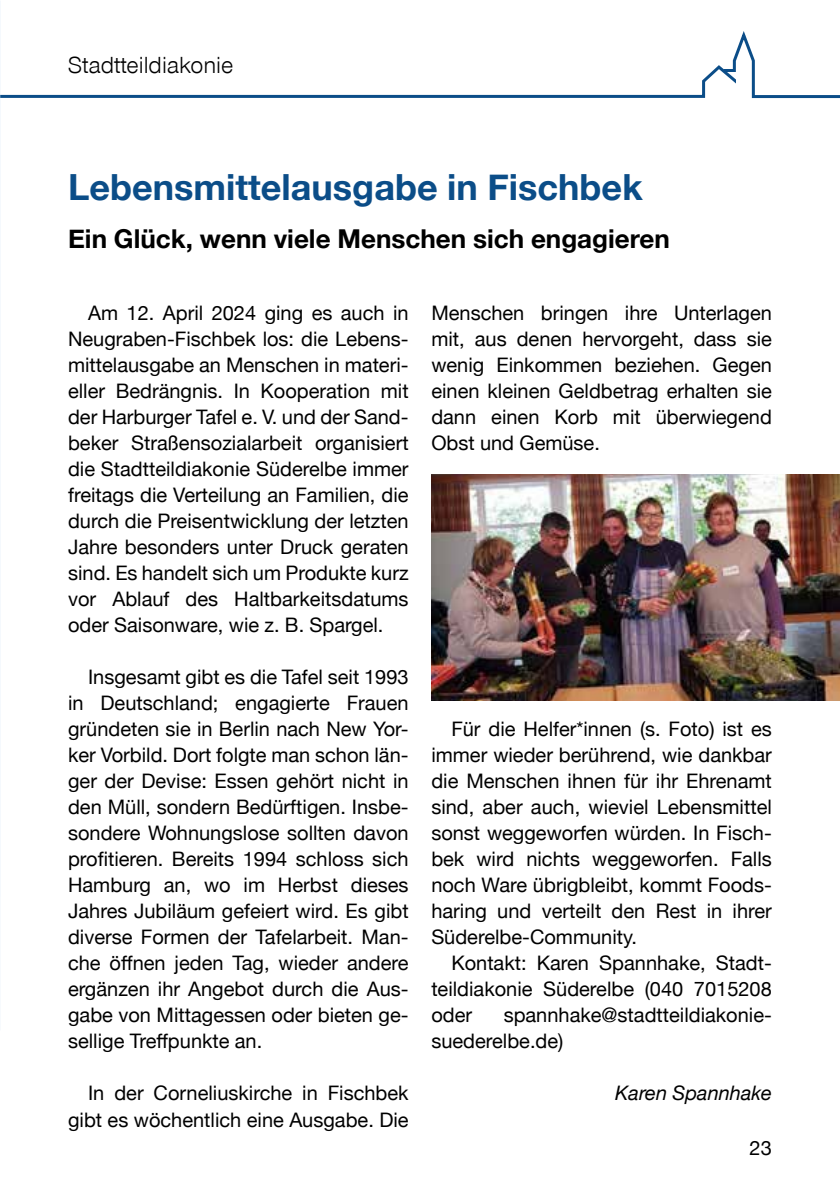
<style>
.page{position:relative;width:840px;height:1191px;background:#fff}
.page>*{position:absolute;margin:0;border:0;box-sizing:border-box;transform-origin:0 0}
.t1{font:700 36px "Helvetica Neue";color:#0b4d88}
.t2{font:700 26px "Helvetica Neue";color:#000}
.t3{font:24px "Nordkirchen Font";color:#000}
.t4{font:20px/26px "Helvetica Neue";color:#000;text-align:justify}
.t5{font:italic 20px "Helvetica Neue";color:#000}
</style>
<div class="page">
<svg style="left:1px;top:31px;width:838px;height:68px"></svg>
<img style="left:431px;top:475px;width:408px;height:225px">
<p class="t3" style="left:68px;top:51px;width:167px">Stadtteildiakonie</p>
<h1 class="t1" style="left:68px;top:159px;width:576px">Lebensmittelausgabe in Fischbek</h1>
<h2 class="t2" style="left:68px;top:219px;width:603px">Ein Glück, wenn viele Menschen sich engagieren</h2>
<p class="t4" style="left:68px;top:301px;width:342px;text-indent:20px">Am 12. April 2024 ging es auch in Neugraben-Fischbek los: die Lebens&shy;mittelausgabe an Menschen in materi&shy;eller Bedrängnis. In Kooperation mit der Harburger Tafel e. V. und der Sand&shy;beker Straßensozialarbeit organisiert die Stadtteildiakonie Süderelbe immer freitags die Verteilung an Familien, die durch die Preisentwicklung der letzten Jahre besonders unter Druck geraten sind. Es handelt sich um Produkte kurz vor Ablauf des Haltbarkeitsdatums oder Saisonware, wie z. B. Spargel.</p>
<p class="t4" style="left:68px;top:665px;width:342px;text-indent:20px">Insgesamt gibt es die Tafel seit 1993 in Deutschland; engagierte Frauen gründeten sie in Berlin nach New Yor&shy;ker Vorbild. Dort folgte man schon län&shy;ger der Devise: Essen gehört nicht in den Müll, sondern Bedürftigen. Insbe&shy;sondere Wohnungslose sollten davon profitieren. Bereits 1994 schloss sich Hamburg an, wo im Herbst dieses Jahres Jubiläum gefeiert wird. Es gibt diverse Formen der Tafelarbeit. Man&shy;che öffnen jeden Tag, wieder andere ergänzen ihr Angebot durch die Aus&shy;gabe von Mittagessen oder bieten ge&shy;sellige Treffpunkte an.</p>
<p class="t4" style="left:68px;top:1081px;width:342px;text-align:right">In der Corneliuskirche in Fischbek gibt es wöchentlich eine Ausgabe. Die</p>
<p class="t4" style="left:431px;top:301px;width:342px">Menschen bringen ihre Unterlagen mit, aus denen hervorgeht, dass sie wenig Einkommen beziehen. Gegen einen kleinen Geldbetrag erhalten sie dann einen Korb mit überwiegend Obst und Gemüse.</p>
<p class="t4" style="left:431px;top:717px;width:342px;text-indent:20px">Für die Helfer*innen (s. Foto) ist es immer wieder berührend, wie dankbar die Menschen ihnen für ihr Ehrenamt sind, aber auch, wieviel Lebensmittel sonst weggeworfen würden. In Fisch&shy;bek wird nichts weggeworfen. Falls noch Ware übrigbleibt, kommt Foods&shy;haring und verteilt den Rest in ihrer Süderelbe-Community.</p>
<p class="t4" style="left:431px;top:951px;width:342px;text-indent:20px">Kontakt: Karen Spannhake, Stadt&shy;teildiakonie Süderelbe (040 7015208 oder</p>
<p class="t4" style="left:431px;top:1003px;width:342px;text-indent:72px">spannhake@stadtteildiakonie&shy;suederelbe.de)</p>
<p class="t5" style="left:615px;top:1079px;width:158px">Karen Spannhake</p>
<p class="t4" style="left:749px;top:1136px;width:24px">23</p>
</div>
